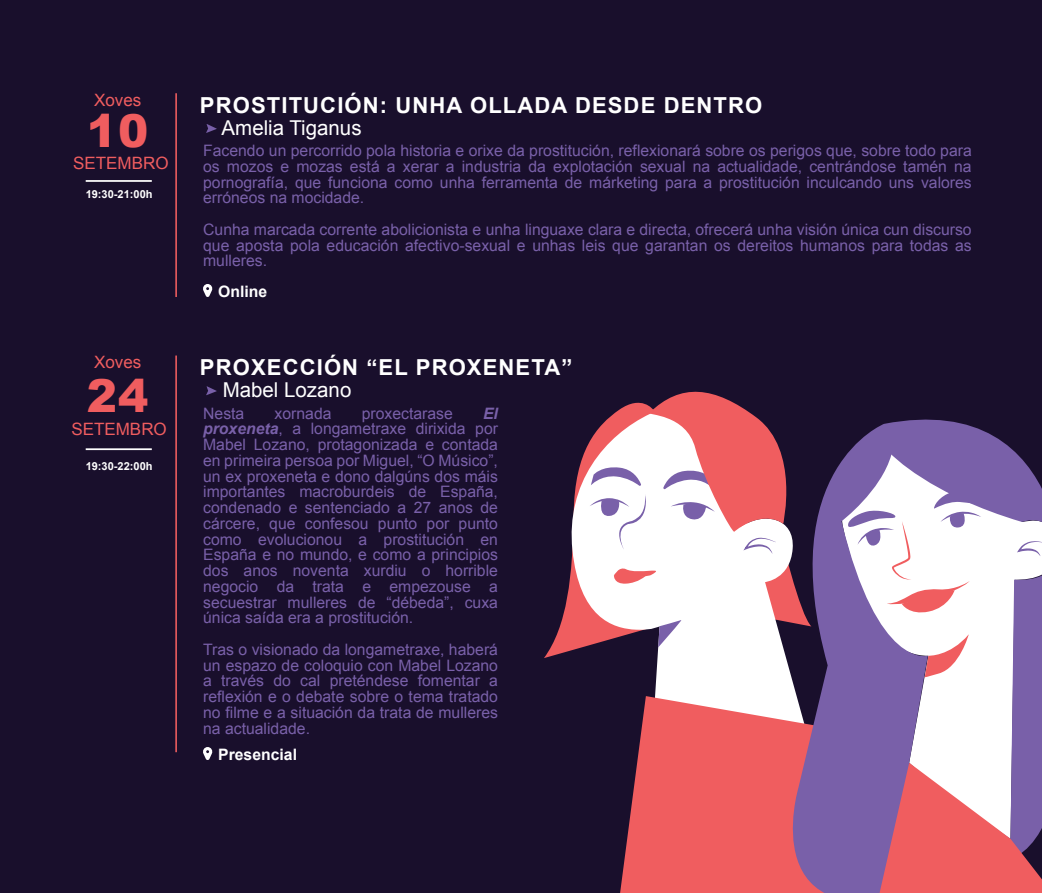
<style>
.page{position:relative;width:1042px;height:893px;background:#190f2c}
.page>*{position:absolute;margin:0;border:0;box-sizing:border-box;transform-origin:0 0}
.t1{font:900 45.32px "Arial";color:#f05d5f}
.t2{font:700 22.05px "Arial";letter-spacing:.05em;color:#fff}
.t3{font:20.47px "Arial";color:#fff}
.t4{font:16.97px "Arial";color:#f05d5f}
.t5{font:15.75px/15.8px "Arial";color:#7960a9;text-align:justify}
.t6{font:700 15.75px "Arial";color:#fff}
.t7{font:700 11.03px "Arial";color:#fff}
.s1{font-weight:700;font-style:italic}
</style>
<div class="page">
<hr style="left:175px;top:355px;width:2px;height:397px;background:#f05d5f">
<hr style="left:86px;top:448px;width:66px;height:2px;background:#fff">
<svg style="left:206px;top:386px;width:11px;height:9px"></svg>
<svg style="left:203px;top:747px;width:10px;height:13px"></svg>
<hr style="left:175px;top:93px;width:2px;height:204px;background:#f05d5f">
<hr style="left:86px;top:180px;width:66px;height:2px;background:#fff">
<svg style="left:206px;top:124px;width:11px;height:9px"></svg>
<svg style="left:203px;top:284px;width:10px;height:13px"></svg>
<svg style="left:544px;top:608px;width:21px;height:50px"></svg>
<svg style="left:565px;top:443px;width:186px;height:253px"></svg>
<svg style="left:620px;top:696px;width:131px;height:197px;background:#db5b5f"></svg>
<svg style="left:589px;top:391px;width:162px;height:256px;background:#e5c1c7"></svg>
<svg style="left:751px;top:413px;width:291px;height:480px;background:#a98bac"></svg>
<svg style="left:855px;top:763px;width:187px;height:130px;background:#c8758e"></svg>
<p class="t4" style="left:94px;top:89px;width:49px">Xoves</p>
<h1 class="t1" style="left:87px;top:98px;width:63px">10</h1>
<p class="t4" style="left:73px;top:152px;width:97px">SETEMBRO</p>
<p class="t7" style="left:86px;top:187px;width:68px">19:30-21:00h</p>
<p class="t4" style="left:94px;top:351px;width:49px">Xoves</p>
<h1 class="t1" style="left:87px;top:362px;width:63px">24</h1>
<p class="t4" style="left:71px;top:417px;width:97px">SETEMBRO</p>
<p class="t7" style="left:86px;top:459px;width:68px">19:30-22:00h</p>
<h2 class="t2" style="left:200px;top:90px;width:564px">PROSTITUCIÓN: UNHA OLLADA DESDE DENTRO</h2>
<p class="t3" style="left:222px;top:114px;width:141px">Amelia Tiganus</p>
<p class="t5" style="left:203px;top:143px;width:770px">Facendo un percorrido pola historia e orixe da prostitución, reflexionará sobre os perigos que, sobre todo para os mozos e mozas está a xerar a industria da explotación sexual na actualidade, centrándose tamén na pornografía, que funciona como unha ferramenta de márketing para a prostitución inculcando uns valores erróneos na mocidade.</p>
<p class="t5" style="left:203px;top:222px;width:770px">Cunha marcada corrente abolicionista e unha linguaxe clara e directa, ofrecerá unha visión única cun discurso que aposta pola educación afectivo-sexual e unhas leis que garantan os dereitos humanos para todas as mulleres.</p>
<p class="t6" style="left:218px;top:281px;width:51px">Online</p>
<h2 class="t2" style="left:200px;top:353px;width:374px">PROXECCIÓN “EL PROXENETA”</h2>
<p class="t3" style="left:223px;top:376px;width:130px">Mabel Lozano</p>
<p class="t5" style="left:203px;top:405px;width:43px">Nesta</p>
<p class="t5" style="left:275px;top:405px;width:58px">xornada</p>
<p class="t5" style="left:362px;top:405px;width:93px">proxectarase</p>
<p class="t5" style="left:203px;top:405px;width:296px;text-indent:280px"><span class="s1">El proxeneta</span>, a longametraxe dirixida por Mabel Lozano, protagonizada e contada en primeira persoa por Miguel, “O Músico”, un ex proxeneta e dono dalgúns dos máis importantes macroburdeis de España, condenado e sentenciado a 27 anos de cárcere, que confesou punto por punto como evolucionou a prostitución en España e no mundo, e como a principios dos anos noventa xurdiu o horrible negocio da trata e empezouse a secuestrar mulleres de “débeda”, cuxa única saída era a prostitución.</p>
<p class="t5" style="left:203px;top:641px;width:296px">Tras o visionado da longametraxe, haberá un espazo de coloquio con Mabel Lozano a través do cal preténdese fomentar a reflexión e o debate sobre o tema tratado no filme e a situación da trata de mulleres na actualidade.</p>
<p class="t6" style="left:218px;top:744px;width:80px">Presencial</p>
</div>
